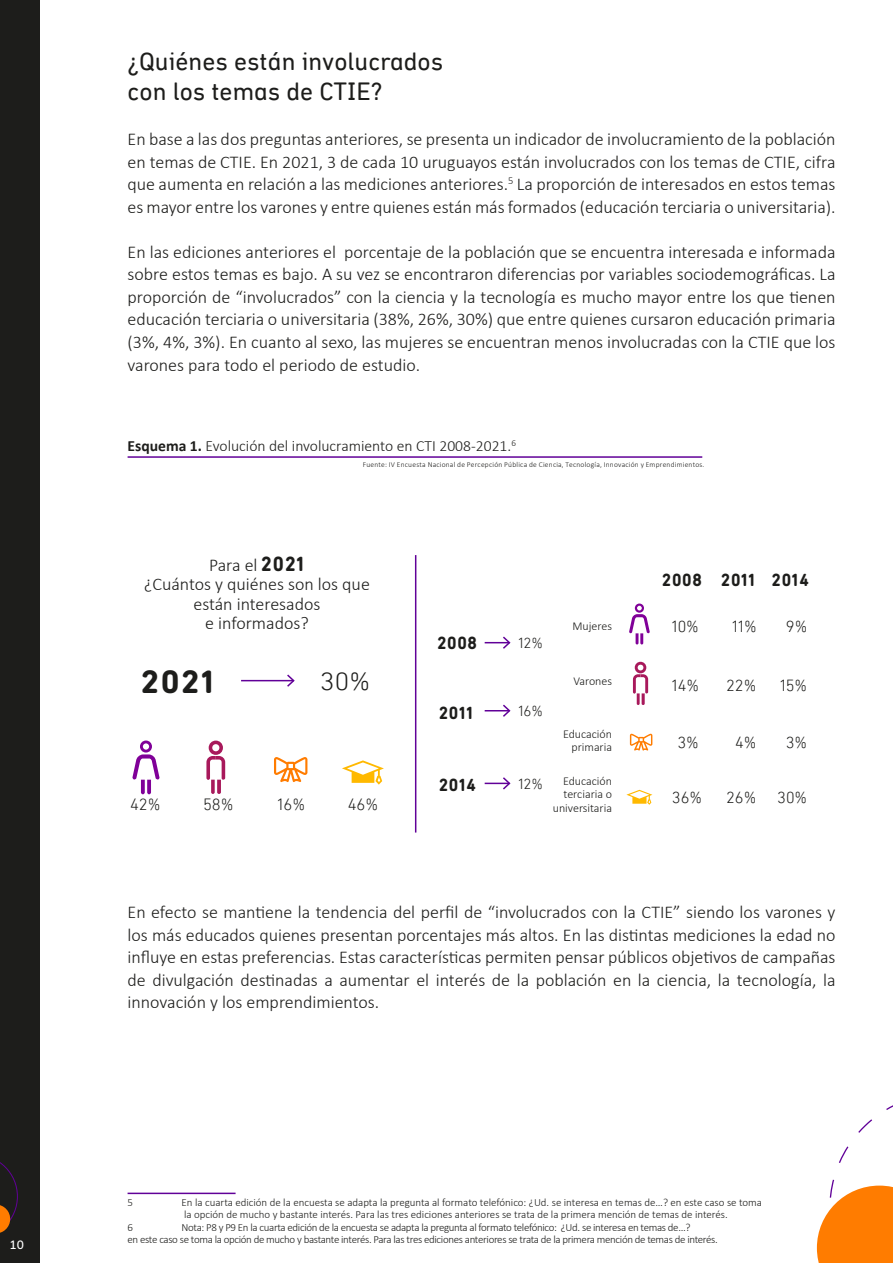
<style>
.page{position:relative;width:893px;height:1263px;background:#fff}
.page>*{position:absolute;margin:0;border:0;box-sizing:border-box;transform-origin:0 0}
.t1{font:700 33.15px "Aniifont";color:#1d1d1b;scale:1.08 1}
.t2{font:100 25.8px "Aniifont";color:#1d1d1b;scale:1.08 1}
.t3{font:25.5px/30.6px "aniifont";color:#1d1d1b}
.t4{font:300 18px/22.5px "Calibri";color:#1d1d1b;text-align:justify}
.t5{font:700 18px "Aniifont";color:#1d1d1b}
.t6{font:100 16.65px "Aniifont";color:#1d1d1b}
.t7{font:100 16.5px "Aniifont";color:#1d1d1b}
.t8{font:300 15.6px "Calibri";color:#1d1d1b}
.t9{font:100 15px "Aniifont";color:#1d1d1b}
.t10{font:300 12px/13.5px "Calibri";color:#1d1d1b;text-align:right}
.t11{font:600 12px "Nunito";color:#fff}
.t12{font:300 10.95px/12.5px "Calibri";letter-spacing:-.03em;color:#1d1d1b}
.t13{font:300 10.95px/12.5px "Calibri";color:#1d1d1b}
.t14{font:300 7.5px "Calibri";letter-spacing:.03em;color:#1d1d1b}
.s1{font-weight:700}
.s2{font-family:"Aniifont";font-weight:700;font-size:21px}
</style>
<div class="page">
<div style="left:0;top:0;width:40px;height:1263px;background:#1d1d1b"></div>
<svg style="left:0;top:1162px;width:18px;height:71px"></svg>
<svg style="left:485px;top:636px;width:26px;height:13px"></svg>
<svg style="left:485px;top:704px;width:26px;height:13px"></svg>
<svg style="left:485px;top:777px;width:26px;height:13px"></svg>
<svg style="left:629px;top:603px;width:21px;height:41px"></svg>
<svg style="left:633px;top:662px;width:15px;height:43px"></svg>
<svg style="left:626px;top:790px;width:26px;height:15px"></svg>
<hr style="left:415px;top:555px;width:1px;height:277px;background:#610098">
<svg style="left:630px;top:734px;width:22px;height:16px"></svg>
<svg style="left:132px;top:740px;width:28px;height:54px"></svg>
<svg style="left:206px;top:740px;width:19px;height:54px"></svg>
<svg style="left:342px;top:760px;width:42px;height:25px"></svg>
<svg style="left:274px;top:757px;width:33px;height:25px"></svg>
<hr style="left:128px;top:456px;width:574px;height:2px;background:#610098">
<hr style="left:128px;top:1192px;width:108px;height:2px;background:#610098">
<svg style="left:817px;top:1105px;width:76px;height:158px"></svg>
<hr style="left:241px;top:680px;width:53px;height:1px;background:#610098">
<svg style="left:285px;top:674px;width:10px;height:13px"></svg>
<p class="t11" style="left:10px;top:1236px;width:16px">10</p>
<h3 class="t3" style="left:128px;top:45px;width:317px">¿Quiénes están involucrados con los temas de CTIE?</h3>
<p class="t4" style="left:128px;top:128px;width:709px">En base a las dos preguntas anteriores, se presenta un indicador de involucramiento de la población en temas de CTIE. En 2021, 3 de cada 10 uruguayos están involucrados con los temas de CTIE, cifra que aumenta en relación a las mediciones anteriores.<sup>5</sup> La proporción de interesados en estos temas es mayor entre los varones y entre quienes están más formados (educación terciaria o universitaria).</p>
<p class="t4" style="left:128px;top:240px;width:709px">En las ediciones anteriores el porcentaje de la población que se encuentra interesada e informada sobre estos temas es bajo. A su vez se encontraron diferencias por variables sociodemográficas. La proporción de “involucrados” con la ciencia y la tecnología es mucho mayor entre los que tienen educación terciaria o universitaria (38%, 26%, 30%) que entre quienes cursaron educación primaria (3%, 4%, 3%). En cuanto al sexo, las mujeres se encuentran menos involucradas con la CTIE que los varones para todo el periodo de estudio.</p>
<p class="t8" style="left:128px;top:436px;width:390px"><span class="s1">Esquema 1.</span> Evolución del involucramiento en CTI 2008-2021.<sup>6</sup></p>
<p class="t14" style="left:363px;top:459px;width:343px">Fuente: IV Encuesta Nacional de Percepción Pública de Ciencia, Tecnología, Innovación y Emprendimientos.</p>
<p class="t4" style="left:144px;top:555px;width:227px;line-height:19.5px;text-align:center">Para el <span class="s2">2021<br></span>¿Cuántos y quiénes son los que están interesados<br>e informados?</p>
<h1 class="t1" style="left:140px;top:661px;width:71px">2021</h1>
<h2 class="t2" style="left:320px;top:666px;width:48px">30%</h2>
<p class="t6" style="left:130px;top:794px;width:32px">42%</p>
<p class="t6" style="left:203px;top:794px;width:32px">58%</p>
<p class="t6" style="left:277px;top:794px;width:29px">16%</p>
<p class="t6" style="left:348px;top:794px;width:32px">46%</p>
<p class="t5" style="left:437px;top:631px;width:42px">2008</p>
<p class="t9" style="left:518px;top:634px;width:27px">12%</p>
<p class="t5" style="left:438px;top:702px;width:37px">2011</p>
<p class="t9" style="left:518px;top:702px;width:27px">16%</p>
<p class="t5" style="left:438px;top:773px;width:39px">2014</p>
<p class="t9" style="left:518px;top:776px;width:27px">12%</p>
<p class="t10" style="left:572px;top:619px;width:41px">Mujeres</p>
<p class="t10" style="left:573px;top:674px;width:40px">Varones</p>
<p class="t10" style="left:563px;top:727px;width:51px">Educación primaria</p>
<p class="t10" style="left:553px;top:774px;width:61px">Educación terciaria o universitaria</p>
<p class="t5" style="left:661px;top:569px;width:149px">2008 2011 2014</p>
<p class="t7" style="left:672px;top:617px;width:29px">10%</p>
<p class="t7" style="left:732px;top:617px;width:26px">11%</p>
<p class="t7" style="left:786px;top:617px;width:23px">9%</p>
<p class="t7" style="left:672px;top:676px;width:29px">14%</p>
<p class="t7" style="left:726px;top:676px;width:32px">22%</p>
<p class="t7" style="left:780px;top:676px;width:29px">15%</p>
<p class="t7" style="left:677px;top:733px;width:23px">3%</p>
<p class="t7" style="left:735px;top:733px;width:23px">4%</p>
<p class="t7" style="left:786px;top:733px;width:23px">3%</p>
<p class="t7" style="left:672px;top:787px;width:32px">36%</p>
<p class="t7" style="left:726px;top:787px;width:32px">26%</p>
<p class="t7" style="left:777px;top:787px;width:32px">30%</p>
<p class="t4" style="left:128px;top:901px;width:709px">En efecto se mantiene la tendencia del perfil de “involucrados con la CTIE” siendo los varones y los más educados quienes presentan porcentajes más altos. En las distintas mediciones la edad no influye en estas preferencias. Estas características permiten pensar públicos objetivos de campañas de divulgación destinadas a aumentar el interés de la población en la ciencia, la tecnología, la innovación y los emprendimientos.</p>
<p class="t12" style="left:128px;top:1196px;width:7px">5</p>
<p class="t13" style="left:182px;top:1196px;width:582px">En la cuarta edición de la encuesta se adapta la pregunta al formato telefónico: ¿Ud. se interesa en temas de…? en este caso se toma la opción de mucho y bastante interés. Para las tres ediciones anteriores se trata de la primera mención de temas de interés.</p>
<p class="t12" style="left:128px;top:1221px;width:7px">6</p>
<p class="t12" style="left:128px;top:1221px;width:592px;text-indent:54px">Nota: P8 y P9 En la cuarta edición de la encuesta se adapta la pregunta al formato telefónico: ¿Ud. se interesa en temas de…?<br>en este caso se toma la opción de mucho y bastante interés. Para las tres ediciones anteriores se trata de la primera mención de temas de interés.</p>
</div>
